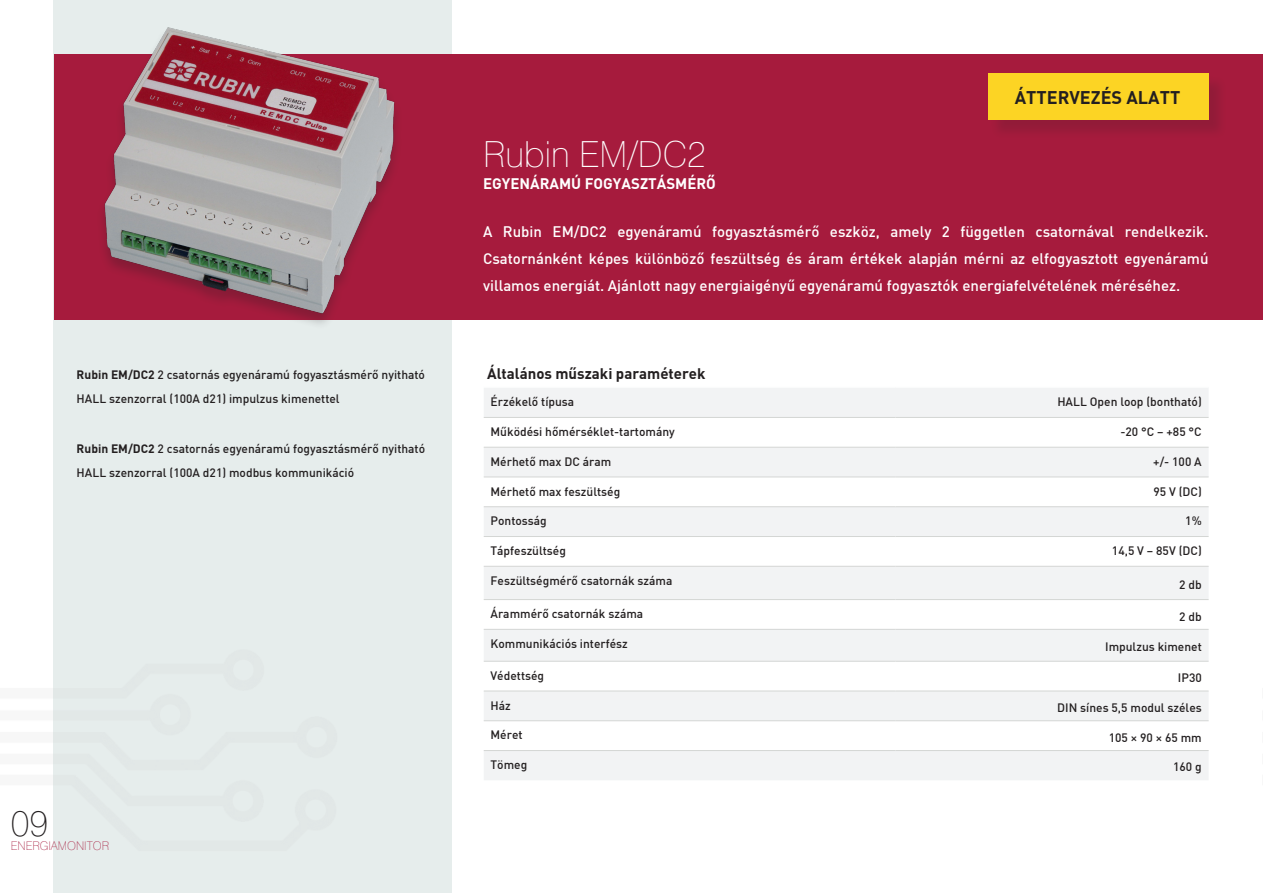
<style>
.page{position:relative;width:1263px;height:893px;background:#fff}
.page>*{position:absolute;margin:0;border:0;box-sizing:border-box;transform-origin:0 0}
.Header_1_-_Thin{font:100 36px "Helvetica Neue";color:#fff}
.Header_1_-_Thin-2{font:100 36px "Helvetica Neue";color:#231f20}
.Header_1_-_Thin-3{font:18px "DINCE Bold Ajovegso";color:#231f20}
.Rubin_plain_text{font:15px/27px "DINCE Medium Ajovegso";color:#fff;text-align:justify}
.t1{font:15px "DINCE Bold Ajovegso";color:#231f20}
.Header_4_-_Bold{font:15px "DINCE Bold Ajovegso";color:#fff}
.Table_text{font:12px/24px "DINCE Medium Ajovegso";color:#231f20}
.Header_3_-_Thin__pag{font:100 12px "Helvetica Neue";color:#a61b3d}
.s1{font-family:"DINCE Bold Ajovegso"}
</style>
<div class="page">
<div style="left:54px;top:0;width:398px;height:893px;background:#e6edec"></div>
<div style="left:55px;top:54px;width:1208px;height:265px;background:#a61b3d"></div>
<div style="left:96px;top:27px;width:307px;height:303px;background:#231f20;opacity:.25"></div>
<img style="left:99px;top:27px;width:300px;height:292px">
<svg style="left:484px;top:388px;width:724px;height:392px;fill:#f2f3f4"></svg>
<hr style="left:484px;top:417px;width:411px;height:1px;background:#d4d6d4">
<hr style="left:895px;top:417px;width:313px;height:1px;background:#d4d6d4">
<hr style="left:484px;top:447px;width:411px;height:1px;background:#d4d6d4">
<hr style="left:895px;top:447px;width:313px;height:1px;background:#d4d6d4">
<hr style="left:484px;top:477px;width:411px;height:1px;background:#d4d6d4">
<hr style="left:895px;top:477px;width:313px;height:1px;background:#d4d6d4">
<hr style="left:484px;top:506px;width:411px;height:1px;background:#d4d6d4">
<hr style="left:895px;top:506px;width:313px;height:1px;background:#d4d6d4">
<hr style="left:484px;top:536px;width:411px;height:1px;background:#d4d6d4">
<hr style="left:895px;top:536px;width:313px;height:1px;background:#d4d6d4">
<hr style="left:484px;top:566px;width:411px;height:1px;background:#d4d6d4">
<hr style="left:895px;top:566px;width:313px;height:1px;background:#d4d6d4">
<hr style="left:484px;top:599px;width:411px;height:1px;background:#d4d6d4">
<hr style="left:895px;top:599px;width:313px;height:1px;background:#d4d6d4">
<hr style="left:484px;top:629px;width:411px;height:1px;background:#d4d6d4">
<hr style="left:895px;top:629px;width:313px;height:1px;background:#d4d6d4">
<hr style="left:484px;top:661px;width:411px;height:1px;background:#d4d6d4">
<hr style="left:895px;top:661px;width:313px;height:1px;background:#d4d6d4">
<hr style="left:484px;top:691px;width:411px;height:1px;background:#d4d6d4">
<hr style="left:895px;top:691px;width:313px;height:1px;background:#d4d6d4">
<hr style="left:484px;top:720px;width:411px;height:1px;background:#d4d6d4">
<hr style="left:895px;top:720px;width:313px;height:1px;background:#d4d6d4">
<hr style="left:484px;top:750px;width:411px;height:1px;background:#d4d6d4">
<hr style="left:895px;top:750px;width:313px;height:1px;background:#d4d6d4">
<div style="left:990px;top:76px;width:237px;height:63px;background:#9a1b3a"></div>
<div style="left:988px;top:73px;width:220px;height:47px;background:#fcd424"></div>
<p class="Table_text" style="left:77px;top:362px;width:350px"><span class="s1">Rubin EM/DC2</span> 2 csatornás egyenáramú fogyasztásmérő nyitható<br>HALL szenzorral (100A d21) impulzus kimenettel</p>
<p class="Table_text" style="left:77px;top:436px;width:350px"><span class="s1">Rubin EM/DC2</span> 2 csatornás egyenáramú fogyasztásmérő nyitható<br>HALL szenzorral (100A d21) modbus kommunikáció</p>
<p class="Header_1_-_Thin-2" style="left:11px;top:801px;width:39px">09</p>
<p class="Header_3_-_Thin__pag" style="left:11px;top:839px;width:100px">ENERGIAMONITOR</p>
<p class="Header_1_-_Thin-3" style="left:1015px;top:86px;width:167px">ÁTTERVEZÉS ALATT</p>
<p class="Header_1_-_Thin" style="left:483px;top:132px;width:224px">Rubin EM/DC2</p>
<p class="Header_4_-_Bold" style="left:483px;top:174px;width:234px">EGYENÁRAMÚ FOGYASZTÁSMÉRŐ</p>
<p class="Rubin_plain_text" style="left:483px;top:218px;width:727px">A Rubin EM/DC2 egyenáramú fogyasztásmérő eszköz, amely 2 független csatornával rendelkezik.<br>Csatornánként képes különböző feszültség és áram értékek alapján mérni az elfogyasztott egyenáramú villamos energiát. Ajánlott nagy energiaigényű egyenáramú fogyasztók energiafelvételének méréséhez.</p>
<p class="t1" style="left:487px;top:364px;width:220px">Általános műszaki paraméterek</p>
<p class="Table_text" style="left:490px;top:389px;width:85px">Érzékelő típusa</p>
<p class="Table_text" style="left:1057px;top:389px;width:146px">HALL Open loop (bontható)</p>
<p class="Table_text" style="left:490px;top:419px;width:186px">Működési hőmérséklet-tartomány</p>
<p class="Table_text" style="left:1120px;top:419px;width:83px">-20 °C – +85 °C</p>
<p class="Table_text" style="left:490px;top:449px;width:122px">Mérhető max DC áram</p>
<p class="Table_text" style="left:1153px;top:449px;width:50px">+/- 100 A</p>
<p class="Table_text" style="left:490px;top:479px;width:131px">Mérhető max feszültség</p>
<p class="Table_text" style="left:1153px;top:479px;width:50px">95 V (DC)</p>
<p class="Table_text" style="left:490px;top:509px;width:58px">Pontosság</p>
<p class="Table_text" style="left:1185px;top:509px;width:18px">1%</p>
<p class="Table_text" style="left:490px;top:538px;width:77px">Tápfeszültség</p>
<p class="Table_text" style="left:1112px;top:538px;width:91px">14,5 V – 85V (DC)</p>
<p class="Table_text" style="left:490px;top:568px;width:183px">Feszültségmérő csatornák száma</p>
<p class="Table_text" style="left:1179px;top:572px;width:24px">2 db</p>
<p class="Table_text" style="left:490px;top:601px;width:154px">Árammérő csatornák száma</p>
<p class="Table_text" style="left:1179px;top:604px;width:24px">2 db</p>
<p class="Table_text" style="left:490px;top:631px;width:139px">Kommunikációs interfész</p>
<p class="Table_text" style="left:1105px;top:635px;width:98px">Impulzus kimenet</p>
<p class="Table_text" style="left:490px;top:663px;width:55px">Védettség</p>
<p class="Table_text" style="left:1178px;top:665px;width:25px">IP30</p>
<p class="Table_text" style="left:490px;top:693px;width:22px">Ház</p>
<p class="Table_text" style="left:1057px;top:695px;width:146px">DIN sínes 5,5 modul széles</p>
<p class="Table_text" style="left:490px;top:723px;width:34px">Méret</p>
<p class="Table_text" style="left:1109px;top:725px;width:95px">105 × 90 × 65 mm</p>
<p class="Table_text" style="left:490px;top:752px;width:38px">Tömeg</p>
<p class="Table_text" style="left:1173px;top:755px;width:30px">160 g</p>
</div>
